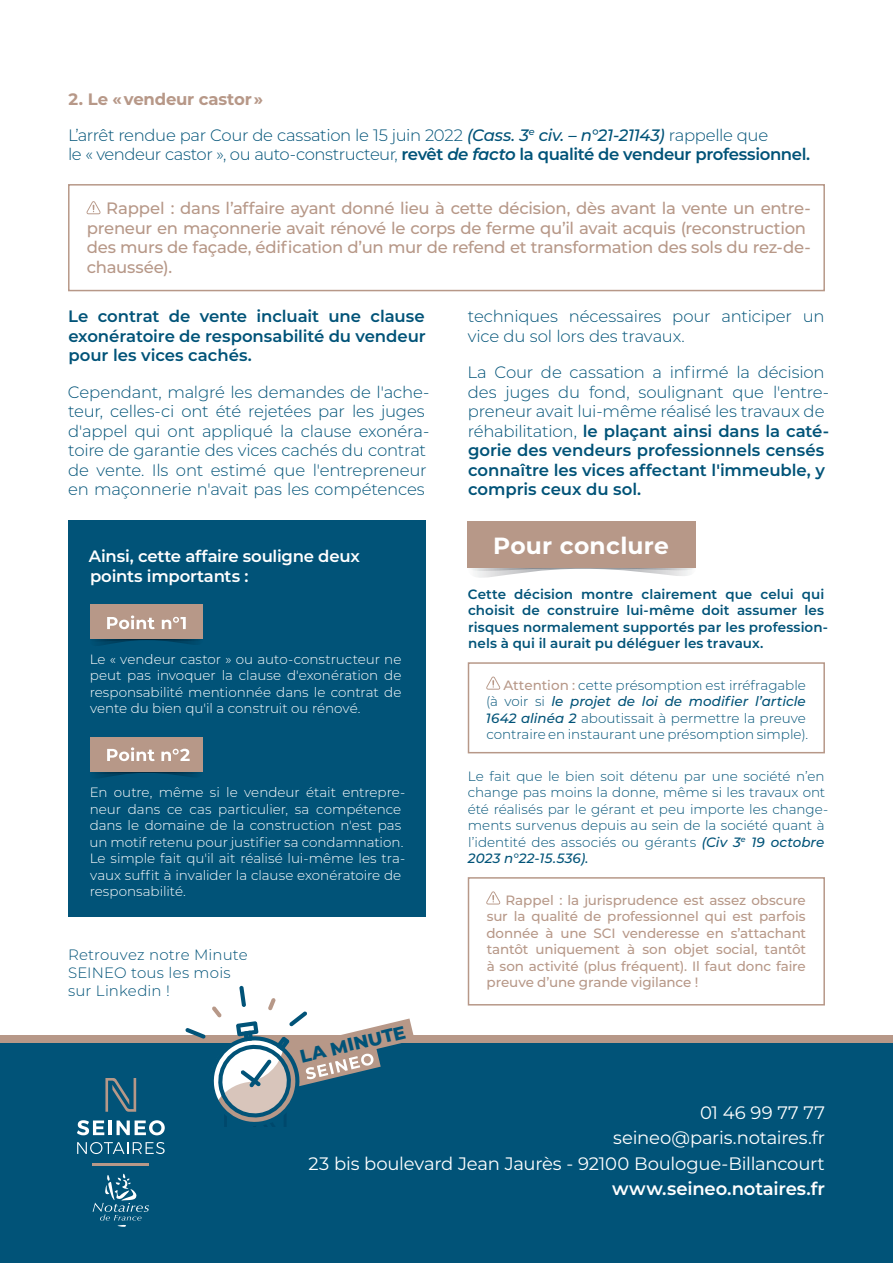
<style>
.page{position:relative;width:893px;height:1263px;background:#fff}
.page>*{position:absolute;margin:0;border:0;box-sizing:border-box;transform-origin:0 0}
.t1{font:700 23.4px "Montserrat";letter-spacing:.01em;color:#fff}
.t2{font:800 18.15px "Montserrat";color:#015378}
.t3{font:18px/25.5px "Montserrat";letter-spacing:-.01em;color:#fff;text-align:right}
.t4{font:600 18px "Montserrat";letter-spacing:-.01em;color:#fff}
.t5{font:300 16.5px/19.5px "Montserrat";letter-spacing:-.015em;color:#015378}
.t6{font:500 16.5px/19.5px "Montserrat";letter-spacing:-.02em;color:#b79888}
.t7{font:600 16.5px/19.5px "Montserrat";letter-spacing:-.005em;color:#015378;text-align:justify}
.t8{font:600 16.5px/19.5px "Montserrat";letter-spacing:-.015em;color:#fff}
.t9{font:700 16.5px "Montserrat";letter-spacing:-.01em;color:#b79888}
.t10{font:300 15px/18px "Montserrat";letter-spacing:.01em;color:#015378}
.t11{font:300 13.5px/16.5px "Montserrat";color:#fff;text-align:justify}
.t12{font:300 13.5px/16.5px "Montserrat";color:#015378}
.t13{font:500 13.5px/16.5px "Montserrat";letter-spacing:-.01em;color:#b79888;text-align:justify}
.t14{font:600 13.5px/16.5px "Montserrat";letter-spacing:.005em;color:#015378}
.s1{font-weight:500;font-style:italic}
.s2{font-weight:600}
.s3{font-weight:600;font-style:italic}
.s4{font-weight:500;color:#b79888}
</style>
<div class="page">
<div style="left:0;top:1035px;width:893px;height:24px;background:#b79888"></div>
<div style="left:0;top:1043px;width:893px;height:220px;background:#015378"></div>
<svg style="left:77px;top:1078px;width:88px;height:76px"></svg>
<svg style="left:92px;top:1163px;width:57px;height:64px"></svg>
<svg style="left:86px;top:201px;width:15px;height:13px"></svg>
<div style="left:68px;top:184px;width:757px;height:107px;border:2px solid #b79888"></div>
<svg style="left:486px;top:676px;width:14px;height:14px"></svg>
<div style="left:468px;top:662px;width:357px;height:91px;border:2px solid #b79888"></div>
<svg style="left:486px;top:891px;width:14px;height:13px"></svg>
<div style="left:468px;top:877px;width:357px;height:128px;border:2px solid #b79888"></div>
<svg style="left:472px;top:568px;width:221px;height:10px"></svg>
<div style="left:468px;top:521px;width:228px;height:47px;background:#b79888"></div>
<div style="left:68px;top:521px;width:357px;height:396px;background:#015378"></div>
<svg style="left:94px;top:639px;width:106px;height:6px"></svg>
<div style="left:90px;top:604px;width:113px;height:35px;background:#b79888"></div>
<svg style="left:107px;top:615px;width:79px;height:14px"></svg>
<svg style="left:94px;top:772px;width:105px;height:6px"></svg>
<div style="left:90px;top:737px;width:113px;height:35px;background:#b79888"></div>
<svg style="left:107px;top:747px;width:83px;height:14px"></svg>
<svg style="left:185px;top:986px;width:229px;height:141px"></svg>
<p class="t9" style="left:68px;top:87px;width:196px">2. Le « vendeur castor »</p>
<p class="t5" style="left:68px;top:124px;width:744px">L’arrêt rendue par Cour de cassation le 15 juin 2022 <span class="s1">(Cass. 3</span><sup>e</sup> <span class="s1">civ. – n°21-21143)</span> rappelle que<br>le « vendeur castor », ou auto-constructeur, <span class="s2">revêt</span> <span class="s3">de facto</span> <span class="s2">la qualité de vendeur professionnel.</span></p>
<p class="t6" style="left:87px;top:198px;width:725px;text-indent:19px">Rappel : dans l’affaire ayant donné lieu à cette décision, dès avant la vente un entre&shy;preneur en maçonnerie avait rénové le corps de ferme qu’il avait acquis (reconstruction des murs de façade, édification d’un mur de refend et transformation des sols du rez-de&shy;chaussée).</p>
<p class="t7" style="left:68px;top:306px;width:359px">Le contrat de vente incluait une clause exonératoire de responsabilité du vendeur pour les vices cachés.</p>
<p class="t5" style="left:68px;top:381px;width:363px">Cependant, malgré les demandes de l'ache&shy;teur, celles-ci ont été rejetées par les juges d'appel qui ont appliqué la clause exonéra&shy;toire de garantie des vices cachés du contrat de vente. Ils ont estimé que l'entrepreneur en maçonnerie n'avait pas les compétences</p>
<p class="t5" style="left:468px;top:306px;width:358px">techniques nécessaires pour anticiper un vice du sol lors des travaux.</p>
<p class="t5" style="left:467px;top:362px;width:363px">La Cour de cassation a infirmé la décision des juges du fond, soulignant que l'entre&shy;preneur avait lui-même réalisé les travaux de réhabilitation, <span class="s2">le plaçant ainsi dans la caté&shy;gorie des vendeurs professionnels censés connaître les vices affectant l'immeuble, y compris ceux du sol.</span></p>
<p class="t8" style="left:89px;top:546px;width:272px">Ainsi, cette affaire souligne deux points importants :</p>
<p class="t11" style="left:90px;top:650px;width:313px">Le « vendeur castor » ou auto-constructeur ne peut pas invoquer la clause d'exonération de responsabilité mentionnée dans le contrat de vente du bien qu'il a construit ou rénové.</p>
<p class="t11" style="left:90px;top:784px;width:317px;text-align:left">En outre, même si le vendeur était entrepre&shy;neur dans ce cas particulier, sa compétence dans le domaine de la construction n'est pas un motif retenu pour justifier sa condamnation.<br>Le simple fait qu'il ait réalisé lui-même les tra&shy;vaux suffit à invalider la clause exonératoire de responsabilité.</p>
<p class="t10" style="left:68px;top:945px;width:181px">Retrouvez notre Minute<br>SEINEO tous les mois sur Linkedin !</p>
<p class="t2" style="left:297px;top:1043px;width:110px;rotate:-13deg">LA MINUTE</p>
<h1 class="t1" style="left:493px;top:529px;width:177px">Pour conclure</h1>
<p class="t14" style="left:468px;top:585px;width:362px">Cette décision montre clairement que celui qui choisit de construire lui-même doit assumer les risques normalement supportés par les profession&shy;nels à qui il aurait pu déléguer les travaux.</p>
<p class="t12" style="left:486px;top:676px;width:324px;text-indent:17px"><span class="s4">Attention :</span> cette présomption est irréfragable (à voir si <span class="s1">le projet de loi de modifier l’article 1642 alinéa 2</span> aboutissait à permettre la preuve contraire en instaurant une présomption simple).</p>
<p class="t12" style="left:468px;top:767px;width:362px">Le fait que le bien soit détenu par une société n’en change pas moins la donne, même si les travaux ont été réalisés par le gérant et peu importe les change&shy;ments survenus depuis au sein de la société quant à l’identité des associés ou gérants <span class="s1">(Civ 3</span><sup>e</sup> <span class="s1">19 octobre 2023 n°22-15.536).</span></p>
<p class="t13" style="left:486px;top:891px;width:321px;text-indent:19px">Rappel : la jurisprudence est assez obscure sur la qualité de professionnel qui est parfois donnée à une SCI venderesse en s’attachant tantôt uniquement à son objet social, tantôt à son activité (plus fréquent). Il faut donc faire preuve d’une grande vigilance !</p>
<p class="t3" style="left:308px;top:1099px;width:518px">01 46 99 77 77<br>seineo@paris.notaires.fr<br>23 bis boulevard Jean Jaurès - 92100 Boulogue-Billancourt</p>
<p class="t4" style="left:612px;top:1176px;width:214px">www.seineo.notaires.fr</p>
</div>
